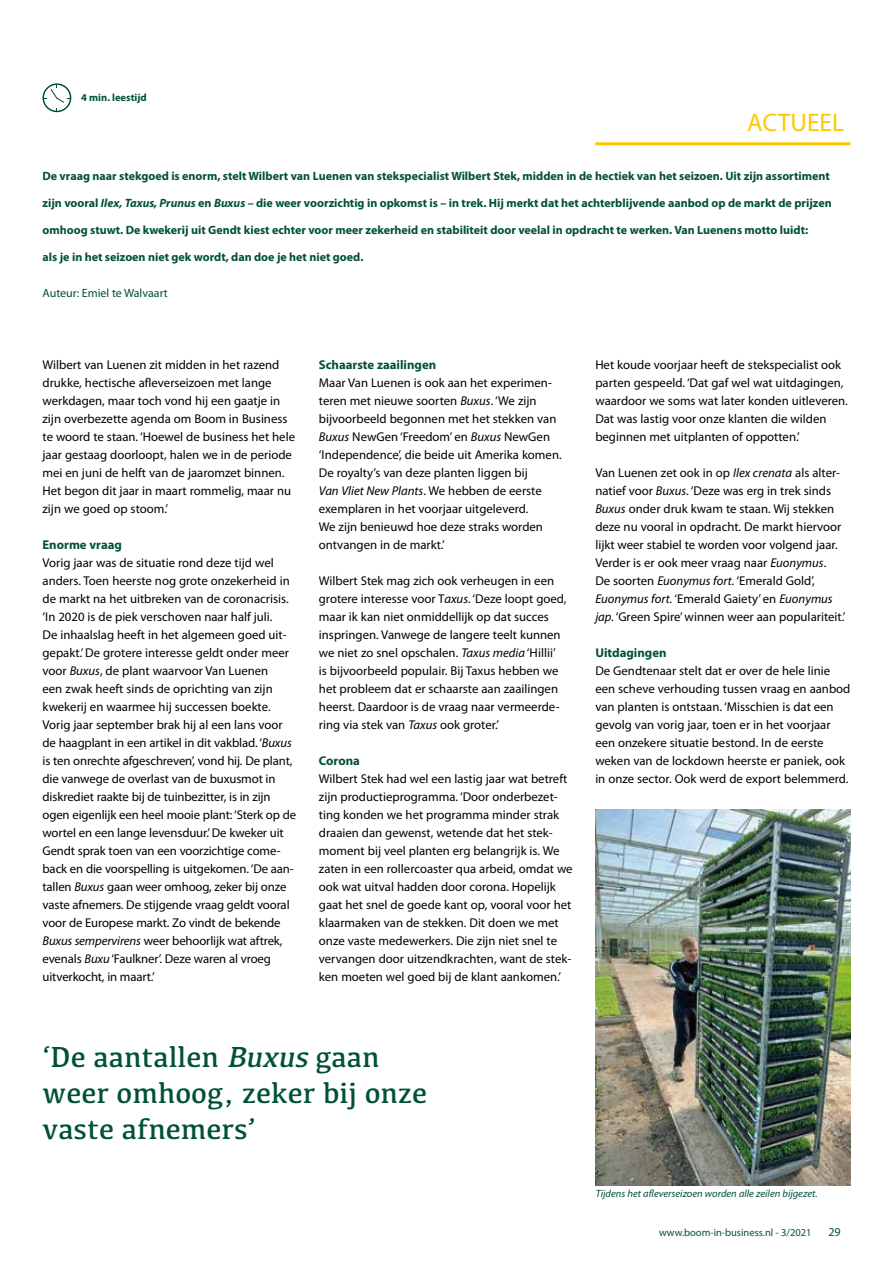
<style>
.page{position:relative;width:893px;height:1263px;background:#fff}
.page>*{position:absolute;margin:0;border:0;box-sizing:border-box;transform-origin:0 0}
.t1{font:30px/36px "Kefa";color:#005139}
.t2{font:25.5px "Myriad Pro";color:#fec800}
.t3{font:12.75px/18px "Myriad Pro";color:#000}
.t4{font:700 12.75px "Myriad Pro";color:#005139}
.t5{font:700 12px "Myriad Pro";color:#005139}
.t6{font:12px "Myriad Pro";color:#005139}
.t7{font:italic 10.5px "Myriad Pro";color:#005139}
.t8{font:10.5px "Myriad Pro";color:#005139}
.t9{font:700 10.5px "Myriad Pro";color:#005139}
.s1{font-style:italic}
</style>
<div class="page">
<hr style="left:595px;top:142px;width:255px;height:3px;background:#fec800">
<svg style="left:43px;top:83px;width:28px;height:29px"></svg>
<img style="left:596px;top:810px;width:255px;height:375px">
<p class="t9" style="left:81px;top:91px;width:67px">4 min. leestijd</p>
<h2 class="t2" style="left:747px;top:107px;width:99px">ACTUEEL</h2>
<p class="t5" style="left:43px;top:168px;width:789px">De vraag naar stekgoed is enorm, stelt Wilbert van Luenen van stekspecialist Wilbert Stek, midden in de hectiek van het seizoen. Uit zijn assortiment</p>
<p class="t5" style="left:43px;top:195px;width:791px">zijn vooral <span class="s1">Ilex, Taxus, Prunus</span> en <span class="s1">Buxus</span> – die weer voorzichtig in opkomst is – in trek. Hij merkt dat het achterblijvende aanbod op de markt de prijzen</p>
<p class="t5" style="left:43px;top:222px;width:767px">omhoog stuwt. De kwekerij uit Gendt kiest echter voor meer zekerheid en stabiliteit door veelal in opdracht te werken. Van Luenens motto luidt:</p>
<p class="t5" style="left:43px;top:249px;width:322px">als je in het seizoen niet gek wordt, dan doe je het niet goed.</p>
<p class="t6" style="left:43px;top:286px;width:127px">Auteur: Emiel te Walvaart</p>
<p class="t3" style="left:43px;top:356px;width:254px">Wilbert van Luenen zit midden in het razend drukke, hectische afleverseizoen met lange werkdagen, maar toch vond hij een gaatje in zijn overbezette agenda om Boom in Business te woord te staan. ‘Hoewel de business het hele jaar gestaag doorloopt, halen we in de periode mei en juni de helft van de jaaromzet binnen.<br>Het begon dit jaar in maart rommelig, maar nu zijn we goed op stoom.’</p>
<p class="t4" style="left:43px;top:536px;width:81px">Enorme vraag</p>
<p class="t3" style="left:43px;top:554px;width:255px">Vorig jaar was de situatie rond deze tijd wel anders. Toen heerste nog grote onzekerheid in de markt na het uitbreken van de coronacrisis. ‘In 2020 is de piek verschoven naar half juli.<br>De inhaalslag heeft in het algemeen goed uit&shy;gepakt.’ De grotere interesse geldt onder meer voor <span class="s1">Buxus</span>, de plant waarvoor Van Luenen<br>een zwak heeft sinds de oprichting van zijn kwekerij en waarmee hij successen boekte.<br>Vorig jaar september brak hij al een lans voor de haagplant in een artikel in dit vakblad. ‘<span class="s1">Buxus </span>is ten onrechte afgeschreven’, vond hij. De plant, die vanwege de overlast van de buxusmot in diskrediet raakte bij de tuinbezitter, is in zijn ogen eigenlijk een heel mooie plant: ‘Sterk op de wortel en een lange levensduur.’ De kweker uit Gendt sprak toen van een voorzichtige come&shy;back en die voorspelling is uitgekomen. ‘De aan&shy;tallen <span class="s1">Buxus</span> gaan weer omhoog, zeker bij onze vaste afnemers. De stijgende vraag geldt vooral voor de Europese markt. Zo vindt de bekende <span class="s1">Buxus sempervirens</span> weer behoorlijk wat aftrek, evenals <span class="s1">Buxu</span> ‘Faulkner’. Deze waren al vroeg uitverkocht, in maart.’</p>
<p class="t4" style="left:319px;top:356px;width:119px">Schaarste zaailingen</p>
<p class="t3" style="left:319px;top:374px;width:244px">Maar Van Luenen is ook aan het experimen&shy;teren met nieuwe soorten <span class="s1">Buxus</span>. ‘We zijn bijvoorbeeld begonnen met het stekken van <span class="s1">Buxus</span> NewGen ‘Freedom’ en <span class="s1">Buxus</span> NewGen ‘Independence’, die beide uit Amerika komen.<br>De royalty’s van deze planten liggen bij<br><span class="s1">Van Vliet New Plants</span>. We hebben de eerste exemplaren in het voorjaar uitgeleverd.<br>We zijn benieuwd hoe deze straks worden ontvangen in de markt.’</p>
<p class="t3" style="left:319px;top:572px;width:249px">Wilbert Stek mag zich ook verheugen in een grotere interesse voor T<span class="s1">axus</span>. ‘Deze loopt goed, maar ik kan niet onmiddellijk op dat succes inspringen. Vanwege de langere teelt kunnen we niet zo snel opschalen. <span class="s1">Taxus media</span> ‘Hillii’ is bijvoorbeeld populair. Bij Taxus hebben we het probleem dat er schaarste aan zaailingen heerst. Daardoor is de vraag naar vermeerde&shy;ring via stek van <span class="s1">Taxus</span> ook groter.’</p>
<p class="t4" style="left:319px;top:753px;width:43px">Corona</p>
<p class="t3" style="left:319px;top:770px;width:255px">Wilbert Stek had wel een lastig jaar wat betreft zijn productieprogramma. ‘Door onderbezet&shy;ting konden we het programma minder strak draaien dan gewenst, wetende dat het stek&shy;moment bij veel planten erg belangrijk is. We zaten in een rollercoaster qua arbeid, omdat we ook wat uitval hadden door corona. Hopelijk gaat het snel de goede kant op, vooral voor het klaarmaken van de stekken. Dit doen we met onze vaste medewerkers. Die zijn niet snel te vervangen door uitzendkrachten, want de stek&shy;ken moeten wel goed bij de klant aankomen.’</p>
<p class="t3" style="left:595px;top:356px;width:254px">Het koude voorjaar heeft de stekspecialist ook parten gespeeld. ‘Dat gaf wel wat uitdagingen, waardoor we soms wat later konden uitleveren.<br>Dat was lastig voor onze klanten die wilden beginnen met uitplanten of oppotten.’</p>
<p class="t3" style="left:595px;top:464px;width:252px">Van Luenen zet ook in op <span class="s1">Ilex crenata</span> als alter&shy;natief voor <span class="s1">Buxus</span>. ‘Deze was erg in trek sinds <span class="s1">Buxus</span> onder druk kwam te staan. Wij stekken deze nu vooral in opdracht. De markt hiervoor lijkt weer stabiel te worden voor volgend jaar.<br>Verder is er ook meer vraag naar <span class="s1">Euonymus</span>.<br>De soorten <span class="s1">Euonymus fort.</span> ‘Emerald Gold’, <span class="s1">Euonymus fort.</span> ‘Emerald Gaiety’ en <span class="s1">Euonymus jap.</span> ‘Green Spire’ winnen weer aan populariteit.’</p>
<p class="t4" style="left:595px;top:645px;width:73px">Uitdagingen</p>
<p class="t3" style="left:595px;top:662px;width:257px">De Gendtenaar stelt dat er over de hele linie een scheve verhouding tussen vraag en aanbod van planten is ontstaan. ‘Misschien is dat een gevolg van vorig jaar, toen er in het voorjaar een onzekere situatie bestond. In de eerste weken van de lockdown heerste er paniek, ook in onze sector. Ook werd de export belemmerd.</p>
<h1 class="t1" style="left:43px;top:1037px;width:386px">‘De aantallen <span class="s1">Buxus</span> gaan weer omhoog, zeker bij onze vaste afnemers’</h1>
<p class="t7" style="left:596px;top:1187px;width:223px">Tijdens het afleverseizoen worden alle zeilen bijgezet.</p>
<p class="t8" style="left:659px;top:1226px;width:154px">www.boom-in-business.nl - 3/2021</p>
<p class="t6" style="left:828px;top:1224px;width:14px">29</p>
</div>
